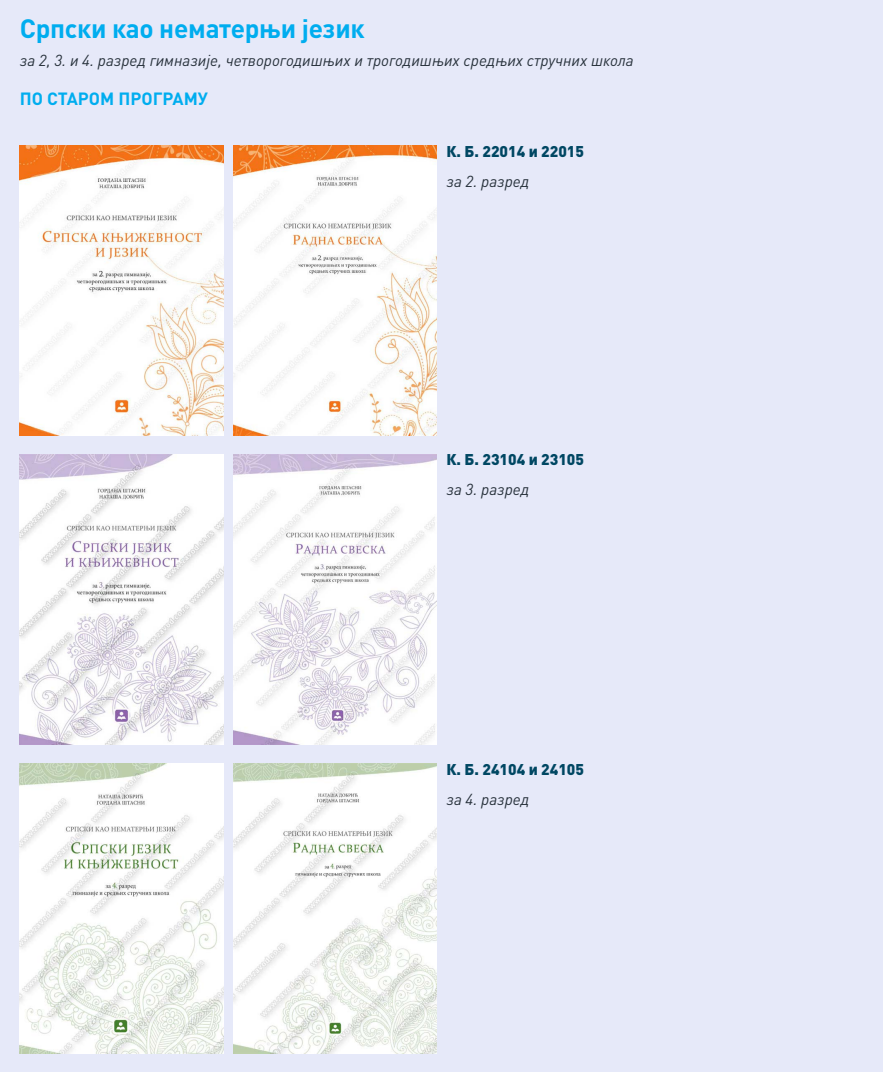
<style>
.page{position:relative;width:883px;height:1072px;background:#fff}
.page>*{position:absolute;margin:0;border:0;box-sizing:border-box;transform-origin:0 0}
.Naslov_udžbenika{font:700 26.25px "DIN Pro";letter-spacing:-.01em;color:#00adef}
.t1{font:700 17.5px "DIN Pro";color:#00adef}
.Izdanje_i_Profil{font:italic 15.75px "DIN Pro";color:#28323c}
.Kataloski_broj{font:900 15.4px "DIN Pro";color:#004763}
</style>
<div class="page">
<div style="left:0;top:0;width:883px;height:1071px;background:#e6e9f9"></div>
<img style="left:233px;top:146px;width:203px;height:289px">
<img style="left:20px;top:146px;width:203px;height:289px">
<img style="left:233px;top:454px;width:204px;height:290px">
<img style="left:20px;top:454px;width:203px;height:290px">
<img style="left:233px;top:763px;width:204px;height:290px">
<img style="left:20px;top:763px;width:203px;height:290px">
<p class="Naslov_udžbenika" style="left:20px;top:7px;width:346px">Српски као нематерњи језик</p>
<p class="Izdanje_i_Profil" style="left:20px;top:48px;width:615px">за 2, 3. и 4. разред гимназије, четворогодишњих и трогодишњих средњих стручних школа</p>
<p class="t1" style="left:20px;top:84px;width:190px">ПО СТАРОМ ПРОГРАМУ</p>
<p class="Kataloski_broj" style="left:446px;top:138px;width:139px">К. Б. 22014 и 22015</p>
<p class="Izdanje_i_Profil" style="left:446px;top:169px;width:84px">за 2. разред</p>
<p class="Kataloski_broj" style="left:446px;top:446px;width:139px">К. Б. 23104 и 23105</p>
<p class="Izdanje_i_Profil" style="left:446px;top:477px;width:84px">за 3. разред</p>
<p class="Kataloski_broj" style="left:446px;top:755px;width:139px">К. Б. 24104 и 24105</p>
<p class="Izdanje_i_Profil" style="left:446px;top:786px;width:84px">за 4. разред</p>
</div>
